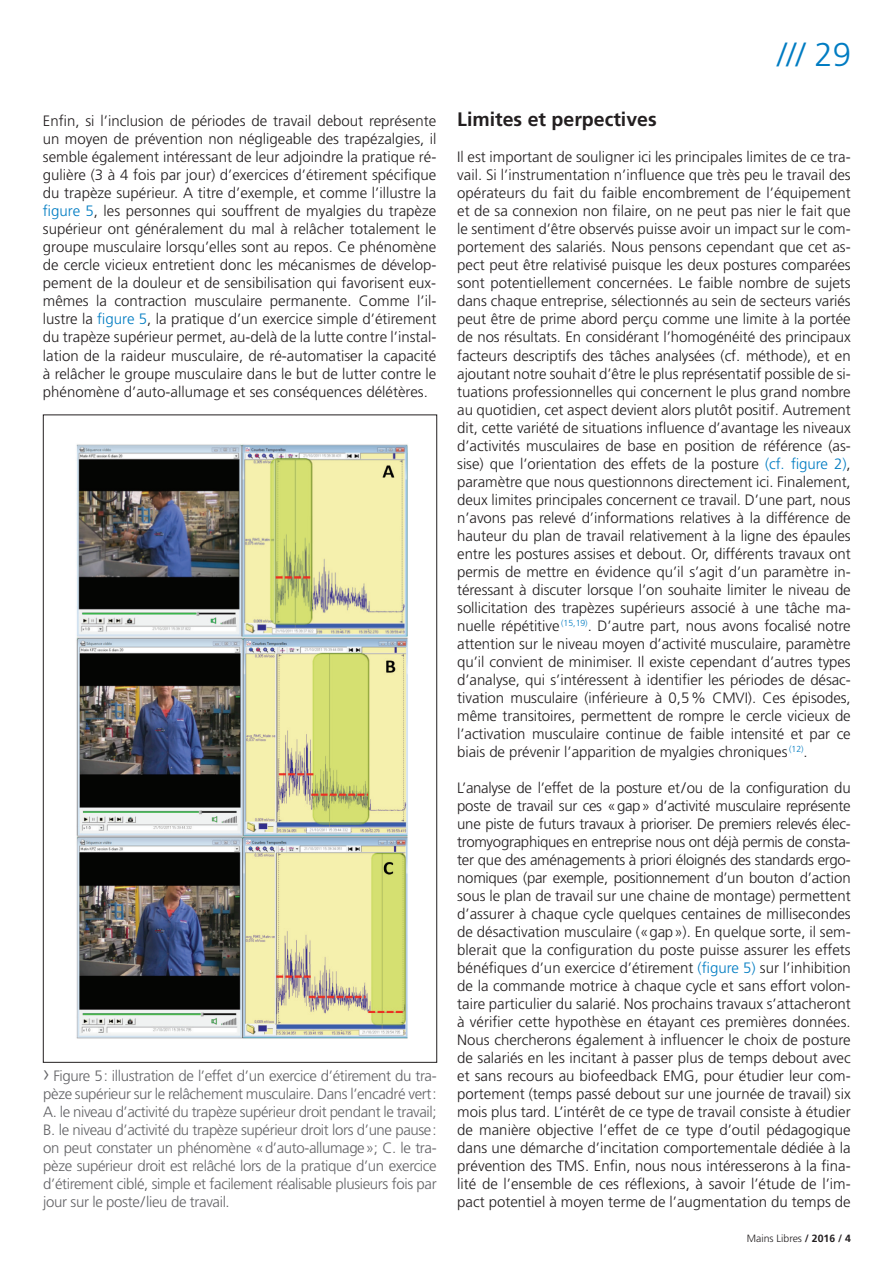
<style>
.page{position:relative;width:894px;height:1264px;background:#fff}
.page>*{position:absolute;margin:0;border:0;box-sizing:border-box;transform-origin:0 0}
.t1{font:300 33px "Frutiger";color:#007cc2}
.t2{font:700 19.5px "Frutiger";color:#231f20}
.t3{font:300 15px/18px "Frutiger";color:#231f20;text-align:justify}
.t4{font:300 15px/18px "Frutiger";letter-spacing:-.025em;color:#636366;text-align:justify}
.t5{font:300 10.5px "Frutiger";color:#231f20}
.s1{color:#007cc2}
.s2{font-size:22.5px}
.s3{font-weight:700}
</style>
<div class="page">
<img style="left:76px;top:444px;width:332px;height:595px">
<p class="t3" style="left:43px;top:113px;width:395px">Enfin, si l’inclusion de périodes de travail debout représente un moyen de prévention non négligeable des trapézalgies, il semble également intéressant de leur adjoindre la pratique ré&shy;gulière (3 à 4 fois par jour) d’exercices d’étirement spécifique du trapèze supérieur. A titre d’exemple, et comme l’illustre la <span class="s1">figure 5</span>, les personnes qui souffrent de myalgies du trapèze supérieur ont généralement du mal à relâcher totalement le groupe musculaire lorsqu’elles sont au repos. Ce phénomène de cercle vicieux entretient donc les mécanismes de dévelop&shy;pement de la douleur et de sensibilisation qui favorisent eux&shy;mêmes la contraction musculaire permanente. Comme l’il&shy;lustre la <span class="s1">figure 5</span>, la pratique d’un exercice simple d’étirement du trapèze supérieur permet, au-delà de la lutte contre l’instal&shy;lation de la raideur musculaire, de ré-automatiser la capacité à relâcher le groupe musculaire dans le but de lutter contre le phénomène d’auto-allumage et ses conséquences délétères.</p>
<p class="t4" style="left:43px;top:1067px;width:395px"><span class="s2">›</span> Figure 5 : illustration de l’effet d’un exercice d’étirement du tra&shy;pèze supérieur sur le relâchement musculaire. Dans l’encadré vert :<br>A. le niveau d’activité du trapèze supérieur droit pendant le travail; B. le niveau d’activité du trapèze supérieur droit lors d’une pause : on peut constater un phénomène « d’auto-allumage »; C. le tra&shy;pèze supérieur droit est relâché lors de la pratique d’un exercice d’étirement ciblé, simple et facilement réalisable plusieurs fois par jour sur le poste / lieu de travail.</p>
<h1 class="t1" style="left:777px;top:41px;width:75px">/// 29</h1>
<h2 class="t2" style="left:457px;top:112px;width:201px">Limites et perpectives</h2>
<p class="t3" style="left:457px;top:149px;width:395px">Il est important de souligner ici les principales limites de ce tra&shy;vail. Si l’instrumentation n’influence que très peu le travail des opérateurs du fait du faible encombrement de l’équipement et de sa connexion non filaire, on ne peut pas nier le fait que le sentiment d’être observés puisse avoir un impact sur le com&shy;portement des salariés. Nous pensons cependant que cet as&shy;pect peut être relativisé puisque les deux postures comparées sont potentiellement concernées. Le faible nombre de sujets dans chaque entreprise, sélectionnés au sein de secteurs variés peut être de prime abord perçu comme une limite à la portée de nos résultats. En considérant l’homogénéité des principaux facteurs descriptifs des tâches analysées (cf. méthode), et en ajoutant notre souhait d’être le plus représentatif possible de si&shy;tuations professionnelles qui concernent le plus grand nombre au quotidien, cet aspect devient alors plutôt positif. Autrement dit, cette variété de situations influence d’avantage les niveaux d’activités musculaires de base en position de référence (as&shy;sise) que l’orientation des effets de la posture <span class="s1">(cf. figure 2)</span>, paramètre que nous questionnons directement ici. Finalement, deux limites principales concernent ce travail. D’une part, nous n’avons pas relevé d’informations relatives à la différence de hauteur du plan de travail relativement à la ligne des épaules entre les postures assises et debout. Or, différents travaux ont permis de mettre en évidence qu’il s’agit d’un paramètre in&shy;téressant à discuter lorsque l’on souhaite limiter le niveau de sollicitation des trapèzes supérieurs associé à une tâche ma&shy;nuelle répétitive <sup>(15,19)</sup>. D’autre part, nous avons focalisé notre attention sur le niveau moyen d’activité musculaire, paramètre qu’il convient de minimiser. Il existe cependant d’autres types d’analyse, qui s’intéressent à identifier les périodes de désac&shy;tivation musculaire (inférieure à 0,5 % CMVI). Ces épisodes, même transitoires, permettent de rompre le cercle vicieux de l’activation musculaire continue de faible intensité et par ce biais de prévenir l’apparition de myalgies chroniques <sup>(12)</sup>.</p>
<p class="t3" style="left:457px;top:779px;width:395px">L’analyse de l’effet de la posture et / ou de la configuration du poste de travail sur ces « gap » d’activité musculaire représente une piste de futurs travaux à prioriser. De premiers relevés élec&shy;tromyographiques en entreprise nous ont déjà permis de consta&shy;ter que des aménagements à priori éloignés des standards ergo&shy;nomiques (par exemple, positionnement d’un bouton d’action sous le plan de travail sur une chaine de montage) permettent d’assurer à chaque cycle quelques centaines de millisecondes de désactivation musculaire (« gap »). En quelque sorte, il sem&shy;blerait que la configuration du poste puisse assurer les effets bénéfiques d’un exercice d’étirement <span class="s1">(figure 5)</span> sur l’inhibition de la commande motrice à chaque cycle et sans effort volon&shy;taire particulier du salarié. Nos prochains travaux s’attacheront à vérifier cette hypothèse en étayant ces premières données.<br>Nous chercherons également à influencer le choix de posture de salariés en les incitant à passer plus de temps debout avec et sans recours au biofeedback EMG, pour étudier leur com&shy;portement (temps passé debout sur une journée de travail) six mois plus tard. L’intérêt de ce type de travail consiste à étudier de manière objective l’effet de ce type d’outil pédagogique dans une démarche d’incitation comportementale dédiée à la prévention des TMS. Enfin, nous nous intéresserons à la fina&shy;lité de l’ensemble de ces réflexions, à savoir l’étude de l’im&shy;pact potentiel à moyen terme de l’augmentation du temps de</p>
<p class="t5" style="left:747px;top:1234px;width:106px">Mains Libres <span class="s3">/ 2016 / 4</span></p>
</div>
